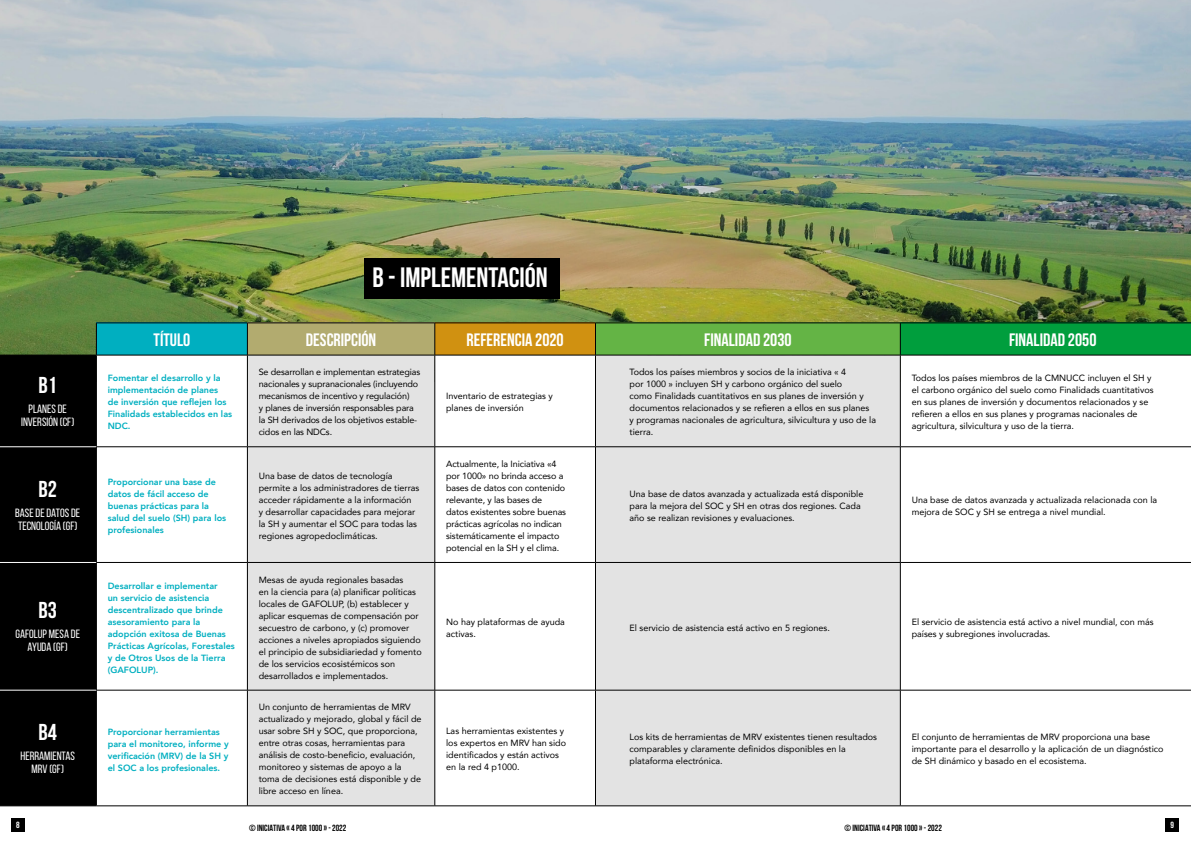
<style>
.page{position:relative;width:1191px;height:842px;background:#fff}
.page>*{position:absolute;margin:0;border:0;box-sizing:border-box;transform-origin:0 0}
.t1{font:700 28px "Bebas Neue";color:#fff}
.t2{font:700 23px "Bebas Neue";color:#fff}
.t3{font:700 18px "Bebas Neue";color:#fff}
.t4{font:12px/13px "Bebas Neue";color:#fff;text-align:center}
.t5{font:9px/12px "Avenir";color:#000}
.t6{font:800 9px/12px "Avenir";color:#00afc0}
.t7{font:700 9px "Bebas Neue";color:#000}
.t8{font:700 9px "Bebas Neue";color:#fff}
</style>
<div class="page">
<div style="left:11px;top:818px;width:14px;height:14px;background:#000"></div>
<div style="left:1165px;top:818px;width:14px;height:14px;background:#000"></div>
<img style="left:0;top:0;width:1191px;height:355px">
<div style="left:96px;top:323px;width:151px;height:32px;background:#00afc0"></div>
<div style="left:247px;top:323px;width:188px;height:32px;background:#b2ab6f"></div>
<div style="left:435px;top:323px;width:160px;height:32px;background:#d09111"></div>
<div style="left:595px;top:323px;width:305px;height:32px;background:#64b445"></div>
<div style="left:900px;top:323px;width:291px;height:32px;background:#009e3d"></div>
<div style="left:0;top:356px;width:96px;height:449px;background:#000"></div>
<svg style="left:97px;top:356px;width:1094px;height:449px"></svg>
<div style="left:248px;top:356px;width:186px;height:449px;background:#e3e3e3"></div>
<div style="left:596px;top:356px;width:304px;height:449px;background:#e3e3e3"></div>
<hr style="left:96px;top:323px;width:151px;height:1px;background:#000">
<hr style="left:247px;top:323px;width:188px;height:1px;background:#000">
<hr style="left:247px;top:323px;width:1px;height:32px;background:#000">
<hr style="left:435px;top:323px;width:160px;height:1px;background:#000">
<hr style="left:96px;top:355px;width:151px;height:1px;background:#000">
<hr style="left:247px;top:355px;width:188px;height:1px;background:#000">
<hr style="left:247px;top:355px;width:1px;height:91px;background:#000">
<hr style="left:435px;top:355px;width:160px;height:1px;background:#000">
<hr style="left:434px;top:355px;width:1px;height:91px;background:#000">
<hr style="left:96px;top:446px;width:151px;height:1px;background:#000">
<hr style="left:247px;top:446px;width:188px;height:1px;background:#000">
<hr style="left:247px;top:447px;width:1px;height:115px;background:#000">
<hr style="left:435px;top:446px;width:160px;height:1px;background:#000">
<hr style="left:434px;top:447px;width:1px;height:115px;background:#000">
<hr style="left:900px;top:446px;width:291px;height:1px;background:#000">
<hr style="left:96px;top:562px;width:151px;height:1px;background:#000">
<hr style="left:247px;top:562px;width:188px;height:1px;background:#000">
<hr style="left:247px;top:563px;width:1px;height:127px;background:#000">
<hr style="left:435px;top:562px;width:160px;height:1px;background:#000">
<hr style="left:434px;top:563px;width:1px;height:127px;background:#000">
<hr style="left:900px;top:562px;width:291px;height:1px;background:#000">
<hr style="left:96px;top:690px;width:151px;height:1px;background:#000">
<hr style="left:247px;top:690px;width:188px;height:1px;background:#000">
<hr style="left:247px;top:690px;width:1px;height:115px;background:#000">
<hr style="left:435px;top:690px;width:160px;height:1px;background:#000">
<hr style="left:434px;top:690px;width:1px;height:115px;background:#000">
<hr style="left:900px;top:690px;width:291px;height:1px;background:#000">
<hr style="left:96px;top:805px;width:151px;height:1px;background:#000">
<hr style="left:247px;top:805px;width:188px;height:1px;background:#000">
<hr style="left:435px;top:805px;width:160px;height:1px;background:#000">
<hr style="left:900px;top:805px;width:291px;height:1px;background:#000">
<hr style="left:96px;top:355px;width:1px;height:91px;background:#000">
<hr style="left:96px;top:690px;width:1px;height:115px;background:#000">
<hr style="left:0;top:805px;width:96px;height:1px;background:#000">
<hr style="left:434px;top:323px;width:1px;height:32px;background:#000">
<hr style="left:595px;top:323px;width:305px;height:1px;background:#000">
<hr style="left:595px;top:323px;width:1px;height:32px;background:#000">
<hr style="left:900px;top:323px;width:291px;height:1px;background:#000">
<hr style="left:900px;top:323px;width:1px;height:32px;background:#000">
<hr style="left:900px;top:355px;width:291px;height:1px;background:#000">
<hr style="left:0;top:446px;width:96px;height:1px;background:#fff">
<hr style="left:96px;top:447px;width:1px;height:115px;background:#000">
<hr style="left:0;top:562px;width:96px;height:1px;background:#fff">
<hr style="left:0;top:690px;width:96px;height:1px;background:#fff">
<hr style="left:96px;top:563px;width:1px;height:127px;background:#000">
<hr style="left:96px;top:323px;width:1px;height:32px;background:#000">
<hr style="left:0;top:355px;width:96px;height:1px;background:#000">
<hr style="left:595px;top:355px;width:1px;height:91px;background:#000">
<hr style="left:595px;top:447px;width:1px;height:115px;background:#000">
<hr style="left:595px;top:563px;width:1px;height:127px;background:#000">
<hr style="left:595px;top:690px;width:1px;height:115px;background:#000">
<hr style="left:595px;top:355px;width:305px;height:1px;background:#000">
<hr style="left:900px;top:355px;width:1px;height:91px;background:#000">
<hr style="left:900px;top:447px;width:1px;height:115px;background:#000">
<hr style="left:900px;top:563px;width:1px;height:127px;background:#000">
<hr style="left:900px;top:690px;width:1px;height:115px;background:#000">
<hr style="left:595px;top:446px;width:305px;height:1px;background:#000">
<hr style="left:595px;top:562px;width:305px;height:1px;background:#000">
<hr style="left:595px;top:690px;width:305px;height:1px;background:#000">
<hr style="left:595px;top:805px;width:305px;height:1px;background:#000">
<div style="left:364px;top:258px;width:195px;height:41px;background:#000"></div>
<h1 class="t1" style="left:372px;top:262px;width:177px">B - IMPLEMENTACIÓN</h1>
<h2 class="t2" style="left:39px;top:372px;width:20px">B1</h2>
<h3 class="t4" style="left:21px;top:402px;width:55px">PLANES DE<br>INVERSIÓN (CF)</h3>
<h2 class="t2" style="left:39px;top:476px;width:20px">B2</h2>
<h3 class="t4" style="left:15px;top:506px;width:67px;text-align:left">BASE DE DATOS DE<br>TECNOLOGÍA (GF)</h3>
<h2 class="t2" style="left:39px;top:598px;width:20px">B3</h2>
<h3 class="t4" style="left:15px;top:628px;width:66px">GAFOLUP MESA DE<br>AYUDA (GF)</h3>
<h2 class="t2" style="left:39px;top:719px;width:20px">B4</h2>
<h3 class="t4" style="left:20px;top:749px;width:56px">HERRAMIENTAS<br>MRV (GF)</h3>
<h3 class="t3" style="left:154px;top:330px;width:38px">TÍTULO</h3>
<h3 class="t3" style="left:306px;top:330px;width:72px">DESCRIPCIÓN</h3>
<h3 class="t3" style="left:466px;top:330px;width:99px">REFERENCIA 2020</h3>
<h3 class="t3" style="left:704px;top:330px;width:89px">FINALIDAD 2030</h3>
<h3 class="t3" style="left:1009px;top:330px;width:89px">FINALIDAD 2050</h3>
<p class="t6" style="left:108px;top:372px;width:126px">Fomentar el desarrollo y la implementación de planes<br>de inversión que reflejen los<br>Finalidads establecidos en las<br>NDC.</p>
<p class="t5" style="left:259px;top:366px;width:163px">Se desarrollan e implementan estrategias nacionales y supranacionales (incluyendo mecanismos de incentivo y regulación)<br>y planes de inversión responsables para la SH derivados de los objetivos estable&shy;cidos en las NDCs.</p>
<p class="t6" style="left:108px;top:476px;width:120px">Proporcionar una base de datos de fácil acceso de buenas prácticas para la salud del suelo (SH) para los profesionales</p>
<p class="t5" style="left:259px;top:470px;width:162px">Una base de datos de tecnología permite a los administradores de tierras acceder rápidamente a la información<br>y desarrollar capacidades para mejorar la SH y aumentar el SOC para todas las regiones agropedoclimáticas.</p>
<p class="t6" style="left:108px;top:580px;width:129px">Desarrollar e implementar<br>un servicio de asistencia descentralizado que brinde asesoramiento para la adopción exitosa de Buenas<br>Prácticas Agrícolas, Forestales y de Otros Usos de la Tierra (GAFOLUP).</p>
<p class="t5" style="left:259px;top:573px;width:164px">Mesas de ayuda regionales basadas<br>en la ciencia para (a) planificar políticas locales de GAFOLUP, (b) establecer y aplicar esquemas de compensación por secuestro de carbono, y (c) promover acciones a niveles apropiados siguiendo el principio de subsidiariedad y fomento de los servicios ecosistémicos son desarrollados e implementados.</p>
<p class="t6" style="left:108px;top:725px;width:122px">Proporcionar herramientas para el monitoreo, informe y verificación (MRV) de la SH y el SOC a los profesionales.</p>
<p class="t5" style="left:259px;top:701px;width:164px">Un conjunto de herramientas de MRV actualizado y mejorado, global y fácil de usar sobre SH y SOC, que proporciona, entre otras cosas, herramientas para análisis de costo-beneficio, evaluación, monitoreo y sistemas de apoyo a la toma de decisiones está disponible y de libre acceso en línea.</p>
<p class="t5" style="left:446px;top:390px;width:108px">Inventario de estrategias y planes de inversión</p>
<p class="t5" style="left:446px;top:458px;width:121px">Actualmente, la Iniciativa «4 por 1000» no brinda acceso a bases de datos con contenido relevante, y las bases de datos existentes sobre buenas prácticas agrícolas no indican sistemáticamente el impacto potencial en la SH y el clima.</p>
<p class="t5" style="left:629px;top:366px;width:248px">Todos los países miembros y socios de la iniciativa « 4<br>por 1000 » incluyen SH y carbono orgánico del suelo<br>como Finalidads cuantitativos en sus planes de inversión y documentos relacionados y se refieren a ellos en sus planes<br>y programas nacionales de agricultura, silvicultura y uso de la tierra.</p>
<p class="t5" style="left:911px;top:372px;width:243px">Todos los países miembros de la CMNUCC incluyen el SH y el carbono orgánico del suelo como Finalidads cuantitativos en sus planes de inversión y documentos relacionados y se refieren a ellos en sus planes y programas nacionales de agricultura, silvicultura y uso de la tierra.</p>
<p class="t5" style="left:629px;top:488px;width:235px">Una base de datos avanzada y actualizada está disponible para la mejora del SOC y SH en otras dos regiones. Cada año se realizan revisiones y evaluaciones.</p>
<p class="t5" style="left:911px;top:494px;width:247px">Una base de datos avanzada y actualizada relacionada con la mejora de SOC y SH se entrega a nivel mundial.</p>
<p class="t5" style="left:446px;top:615px;width:120px">No hay plataformas de ayuda activas.</p>
<p class="t5" style="left:629px;top:621px;width:202px">El servicio de asistencia está activo en 5 regiones.</p>
<p class="t5" style="left:911px;top:615px;width:243px">El servicio de asistencia está activo a nivel mundial, con más países y subregiones involucradas.</p>
<p class="t5" style="left:446px;top:725px;width:121px">Las herramientas existentes y los expertos en MRV han sido identificados y están activos en la red 4 p1000.</p>
<p class="t5" style="left:629px;top:731px;width:249px">Los kits de herramientas de MRV existentes tienen resultados comparables y claramente definidos disponibles en la plataforma electrónica.</p>
<p class="t5" style="left:911px;top:731px;width:253px">El conjunto de herramientas de MRV proporciona una base importante para el desarrollo y la aplicación de un diagnóstico de SH dinámico y basado en el ecosistema.</p>
<p class="t8" style="left:16px;top:820px;width:5px">8</p>
<p class="t7" style="left:249px;top:822px;width:99px">© INICIATIVA « 4 POR 1000 » - 2022</p>
<p class="t7" style="left:844px;top:822px;width:99px">© INICIATIVA « 4 POR 1000 » - 2022</p>
<p class="t8" style="left:1170px;top:820px;width:5px">9</p>
</div>
